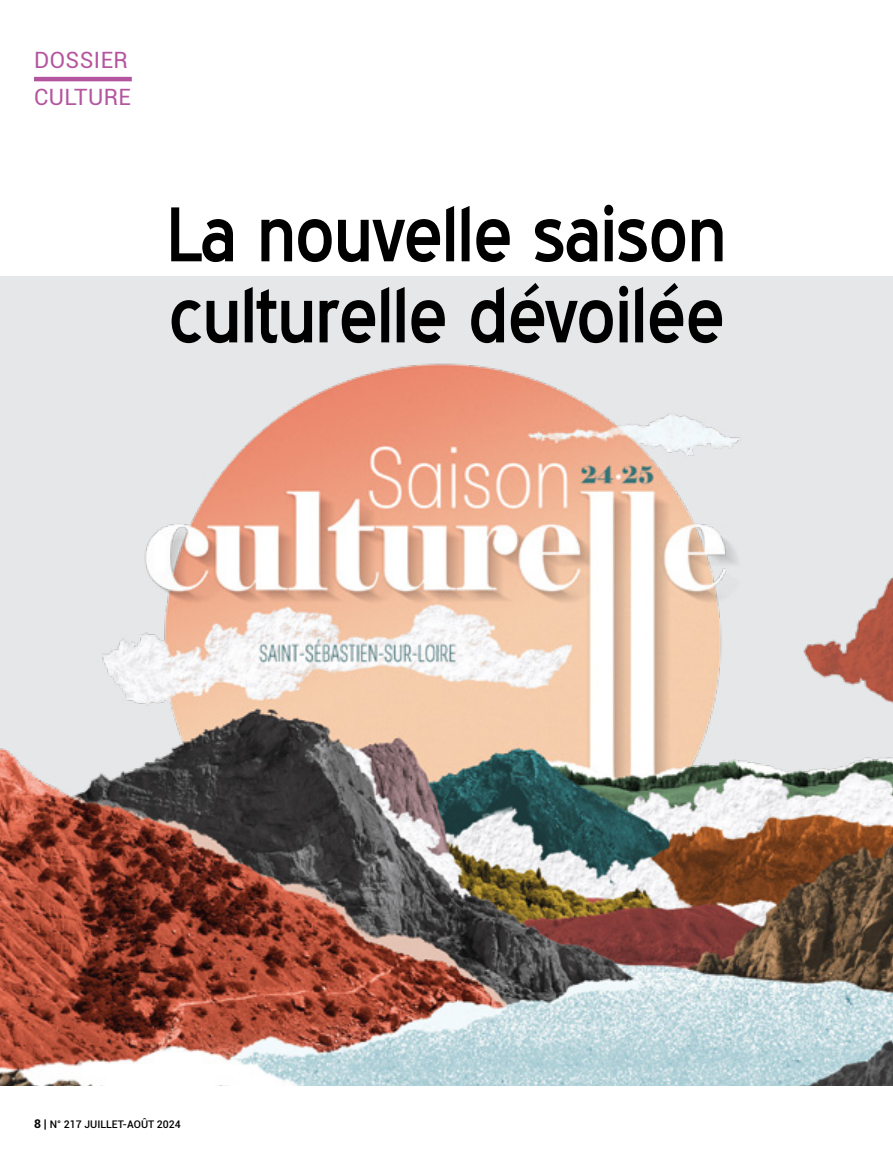
<style>
.page{position:relative;width:893px;height:1149px;background:#fff}
.page>*{position:absolute;margin:0;border:0;box-sizing:border-box;transform-origin:0 0}
.dossier_GROS_TITRE{font:75px/81px "Blue Highway";letter-spacing:-.02em;color:#000}
.t1{font:22.5px/36.8px "Roboto";letter-spacing:.02em;color:#b455a0}
.t2{font:500 10.5px "Roboto";color:#000}
.s1{font-weight:700;font-size:12px}
.s2{font-size:12px}
</style>
<div class="page">
<hr style="left:34px;top:77px;width:98px;height:4px;background:#b455a0">
<div style="left:0;top:276px;width:893px;height:808px;background:#e6e7e8"></div>
<img style="left:0;top:363px;width:893px;height:721px">
<img style="left:799px;top:475px;width:94px;height:257px">
<p class="t1" style="left:34px;top:41px;width:98px">DOSSIER<br>CULTURE</p>
<p class="dossier_GROS_TITRE" style="left:167px;top:193px;width:561px">La nouvelle saison culturelle dévoilée</p>
<p class="t2" style="left:34px;top:1116px;width:148px"><span class="s1">8</span> <span class="s2">|</span> N° 217 JUILLET-AOÛT 2024</p>
</div>
